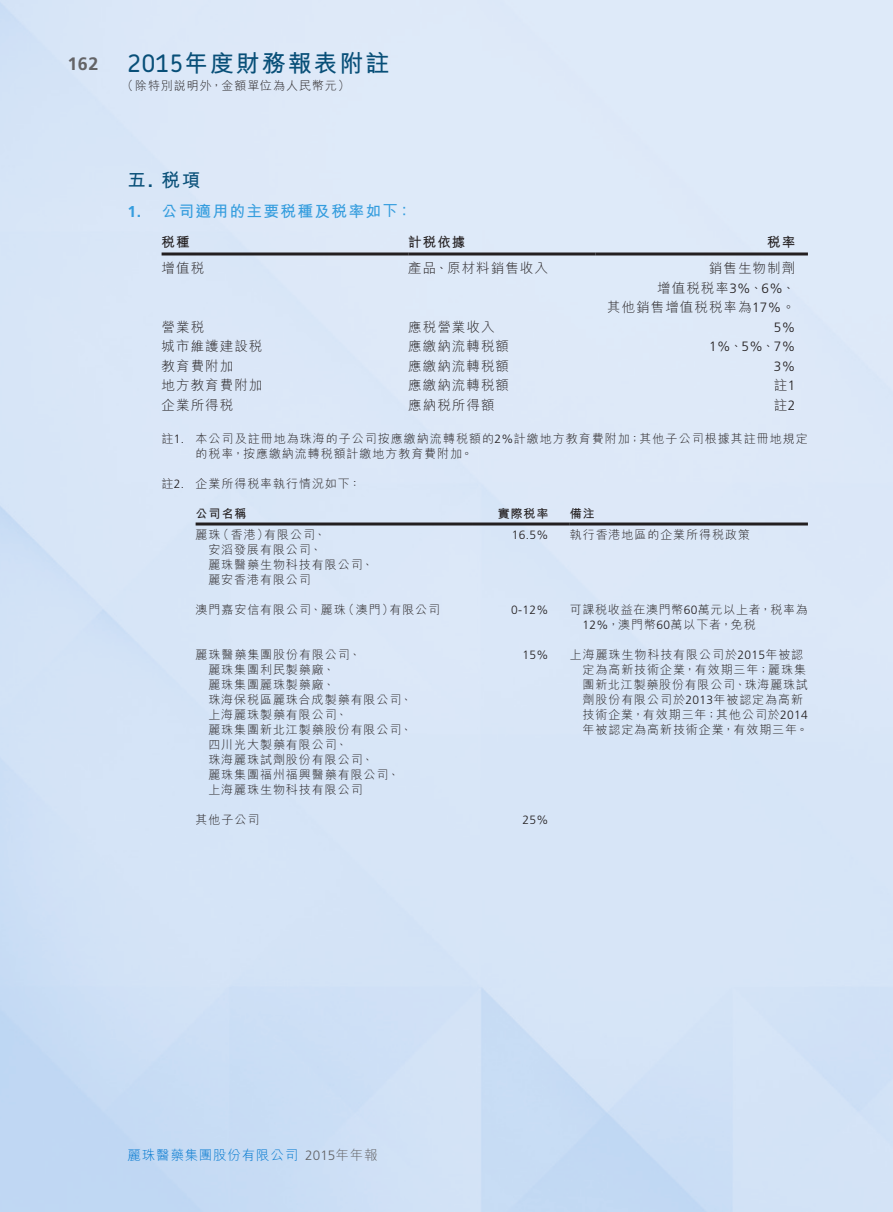
<style>
.page{position:relative;width:893px;height:1212px;background:#fff}
.page>*{position:absolute;margin:0;border:0;box-sizing:border-box;transform-origin:0 0}
.t1{font:700 24px "M Hei HK";letter-spacing:.08em;color:#084f78}
.Heading_1{font:700 18.75px "M Hei HK";color:#084f78}
.t2{font:700 18px "Frutiger LT Std";color:#636366}
.Heading_2{font:700 15.75px "M Hei HK";letter-spacing:.08em;color:#359dde}
.Body_Text{font:300 13.5px "M Hei HK";letter-spacing:.08em;color:#231f20}
.t3{font:300 13.5px "M Hei HK";letter-spacing:.06em;color:#0077cf}
.Body_Text-2{font:300 13.5px "Frutiger LT Std";color:#231f20}
.Body_Text-3{font:700 13.5px "M Hei HK";letter-spacing:.08em;color:#231f20}
.Notes{font:300 12px/15px "M Hei HK";letter-spacing:.08em;color:#231f20}
.Notes-2{font:300 12px/15px "M Hei HK";letter-spacing:.06em;color:#231f20}
.Notes-3{font:300 12px "Frutiger LT Std";letter-spacing:.03em;color:#231f20}
.Notes-4{font:700 12px "M Hei HK";letter-spacing:.08em;color:#231f20}
.s1{font-family:"Chevin";font-weight:500}
.s2{font-family:"Frutiger LT Std"}
.s3{font-family:"M Hei HK"}
.s4{font-family:"Frutiger LT Std";color:#636366}
.s5{color:#636366}
</style>
<div class="page">
<hr style="left:162px;top:252px;width:246px;height:3px;background:#231f20">
<hr style="left:408px;top:252px;width:187px;height:3px;background:#231f20">
<hr style="left:595px;top:252px;width:213px;height:3px;background:#231f20">
<hr style="left:196px;top:522px;width:276px;height:3px;background:#231f20">
<hr style="left:472px;top:522px;width:98px;height:3px;background:#231f20">
<hr style="left:570px;top:522px;width:238px;height:3px;background:#231f20">
<h3 class="t2" style="left:67px;top:53px;width:33px">162</h3>
<h1 class="t1" style="left:128px;top:45px;width:263px"><span class="s1">2015</span>年度財務報表附註</h1>
<p class="Notes" style="left:122px;top:78px;width:230px">（除特別說明外，金額單位為人民幣元）</p>
<p class="Heading_1" style="left:128px;top:166px;width:74px">五<span class="s2">.</span> 稅項</p>
<p class="Heading_2" style="left:128px;top:200px;width:286px"><span class="s2">1.</span> 公司適用的主要稅種及稅率如下：</p>
<p class="Body_Text-3" style="left:162px;top:233px;width:30px">稅種</p>
<p class="Body_Text-3" style="left:408px;top:233px;width:59px">計稅依據</p>
<p class="Body_Text-3" style="left:767px;top:233px;width:30px">稅率</p>
<p class="Body_Text" style="left:162px;top:261px;width:44px">增值稅</p>
<p class="Body_Text" style="left:408px;top:261px;width:141px">產品、原材料銷售收入</p>
<p class="Body_Text" style="left:709px;top:261px;width:88px">銷售生物制劑</p>
<p class="Body_Text" style="left:657px;top:281px;width:139px">增值稅稅率<span class="s2">3%</span>、<span class="s2">6%</span>、</p>
<p class="Body_Text" style="left:607px;top:300px;width:190px">其他銷售增值稅稅率為<span class="s2">17%</span>。</p>
<p class="Body_Text" style="left:162px;top:320px;width:44px">營業稅</p>
<p class="Body_Text" style="left:408px;top:320px;width:88px">應稅營業收入</p>
<p class="Body_Text-2" style="left:774px;top:319px;width:23px">5%</p>
<p class="Body_Text" style="left:162px;top:339px;width:102px">城市維護建設稅</p>
<p class="Body_Text" style="left:408px;top:339px;width:102px">應繳納流轉稅額</p>
<p class="Body_Text-2" style="left:709px;top:339px;width:87px">1%<span class="s3">、</span>5%<span class="s3">、</span>7%</p>
<p class="Body_Text" style="left:162px;top:359px;width:73px">教育費附加</p>
<p class="Body_Text" style="left:408px;top:359px;width:102px">應繳納流轉稅額</p>
<p class="Body_Text-2" style="left:774px;top:358px;width:23px">3%</p>
<p class="Body_Text" style="left:162px;top:378px;width:102px">地方教育費附加</p>
<p class="Body_Text" style="left:408px;top:378px;width:102px">應繳納流轉稅額</p>
<p class="Body_Text" style="left:774px;top:378px;width:23px">註<span class="s2">1</span></p>
<p class="Body_Text" style="left:162px;top:398px;width:73px">企業所得稅</p>
<p class="Body_Text" style="left:408px;top:398px;width:88px">應納稅所得額</p>
<p class="Body_Text" style="left:774px;top:398px;width:23px">註<span class="s2">2</span></p>
<p class="Notes" style="left:196px;top:430px;width:614px;text-indent:-34px">註<span class="s2">1.</span> 本公司及註冊地為珠海的子公司按應繳納流轉稅額的<span class="s2">2%</span>計繳地方教育費附加；其他子公司根據其註冊地規定的稅率，按應繳納流轉稅額計繳地方教育費附加。</p>
<p class="Notes" style="left:162px;top:475px;width:201px">註<span class="s2">2.</span> 企業所得稅率執行情況如下：</p>
<p class="Notes-4" style="left:196px;top:504px;width:52px">公司名稱</p>
<p class="Notes-4" style="left:498px;top:504px;width:52px">實際稅率</p>
<p class="Notes-4" style="left:570px;top:504px;width:26px">備注</p>
<p class="Notes" style="left:208px;top:527px;width:167px;text-indent:-13px">麗珠（香港）有限公司、<br>安滔發展有限公司、<br>麗珠醫藥生物科技有限公司、麗安香港有限公司</p>
<p class="Notes-3" style="left:512px;top:528px;width:38px">16.5%</p>
<p class="Notes" style="left:570px;top:527px;width:182px">執行香港地區的企業所得稅政策</p>
<p class="Notes" style="left:196px;top:602px;width:246px">澳門嘉安信有限公司、麗珠（澳門）有限公司</p>
<p class="Notes-3" style="left:511px;top:603px;width:39px">0-12%</p>
<p class="Notes-2" style="left:583px;top:602px;width:227px;text-indent:-13px">可課稅收益在澳門幣<span class="s2">60</span>萬元以上者，稅率為<br><span class="s2">12%</span>，澳門幣<span class="s2">60</span>萬以下者，免稅</p>
<p class="Notes" style="left:208px;top:647px;width:205px;text-indent:-13px">麗珠醫藥集團股份有限公司、<br>麗珠集團利民製藥廠、<br>麗珠集團麗珠製藥廠、<br>珠海保稅區麗珠合成製藥有限公司、上海麗珠製藥有限公司、<br>麗珠集團新北江製藥股份有限公司、四川光大製藥有限公司、<br>珠海麗珠試劑股份有限公司、<br>麗珠集團福州福興醫藥有限公司、上海麗珠生物科技有限公司</p>
<p class="Notes-3" style="left:522px;top:648px;width:28px">15%</p>
<p class="Notes" style="left:583px;top:647px;width:227px;text-indent:-13px">上海麗珠生物科技有限公司於<span class="s2">2015</span>年被認定為高新技術企業，有效期三年；麗珠集團新北江製藥股份有限公司、珠海麗珠試劑股份有限公司於<span class="s2">2013</span>年被認定為高新技術企業，有效期三年；其他公司於<span class="s2">2014</span>年被認定為高新技術企業，有效期三年。</p>
<p class="Notes" style="left:196px;top:812px;width:65px">其他子公司</p>
<p class="Notes-3" style="left:522px;top:813px;width:28px">25%</p>
<p class="t3" style="left:128px;top:1148px;width:252px">麗珠醫藥集團股份有限公司 <span class="s4">2015</span><span class="s5">年年報</span></p>
</div>
